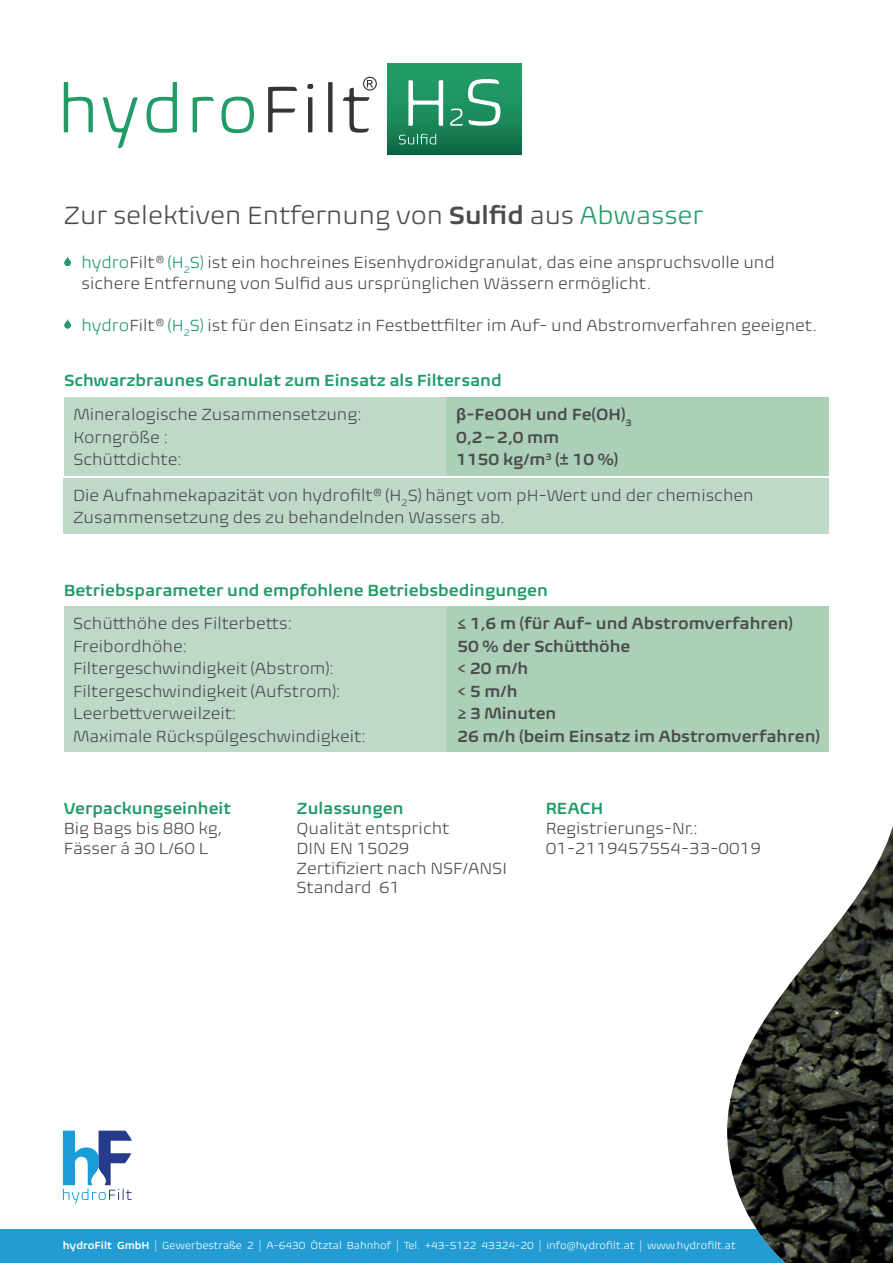
<style>
.page{position:relative;width:893px;height:1263px;background:#fff}
.page>*{position:absolute;margin:0;border:0;box-sizing:border-box;transform-origin:0 0}
.t1{font:300 25.5px "Biome Std";color:#4b4c4d}
.t2{font:300 16.5px/22.5px "Biome Std";color:#4b4c4d}
.t3{font:600 16.5px/22.5px "Biome Std";color:#4b4c4d}
.t4{font:600 16.5px "Biome Std";color:#229b67}
.t5{font:300 10.5px "Biome Std";color:#fff}
.s1{font-weight:600}
.s2{color:#229b67}
.s3{font-family:"Arial";font-weight:700}
</style>
<div class="page">
<div style="left:0;top:1229px;width:893px;height:34px;background:#239cd3"></div>
<img style="left:727px;top:826px;width:166px;height:437px">
<svg style="left:63px;top:1131px;width:69px;height:72px"></svg>
<svg style="left:64px;top:82px;width:29px;height:50px"></svg>
<svg style="left:103px;top:97px;width:35px;height:51px"></svg>
<svg style="left:146px;top:82px;width:31px;height:51px"></svg>
<svg style="left:193px;top:97px;width:21px;height:35px"></svg>
<svg style="left:221px;top:97px;width:33px;height:36px"></svg>
<svg style="left:268px;top:87px;width:29px;height:45px"></svg>
<svg style="left:307px;top:84px;width:6px;height:48px"></svg>
<svg style="left:328px;top:82px;width:5px;height:50px"></svg>
<svg style="left:343px;top:77px;width:34px;height:56px"></svg>
<div style="left:446px;top:606px;width:383px;height:145px;background:#abcfb7"></div>
<div style="left:64px;top:397px;width:400px;height:79px;background:#bed9c8"></div>
<div style="left:64px;top:606px;width:382px;height:145px;background:#bed9c8"></div>
<div style="left:64px;top:478px;width:765px;height:56px;background:#bed9c8"></div>
<div style="left:446px;top:397px;width:383px;height:79px;background:#abcfb7"></div>
<svg style="left:64px;top:319px;width:7px;height:9px"></svg>
<svg style="left:64px;top:257px;width:7px;height:9px"></svg>
<div style="left:387px;top:64px;width:135px;height:91px;background:linear-gradient(to bottom,#26a56e,#106f47)"></div>
<svg style="left:396px;top:134px;width:40px;height:12px"></svg>
<svg style="left:396px;top:79px;width:104px;height:48px"></svg>
<h1 class="t1" style="left:64px;top:200px;width:641px">Zur selektiven Entfernung von <span class="s1">Sulfid</span> aus <span class="s2">Abwasser</span></h1>
<p class="t2" style="left:82px;top:251px;width:695px;line-height:21px"><span class="s2">hydro</span>Filt® <span class="s2">(H</span><sub>2</sub><span class="s2">S)</span> ist ein hochreines Eisenhydroxidgranulat, das eine anspruchsvolle und sichere Entfernung von Sulfid aus ursprünglichen Wässern ermöglicht.</p>
<p class="t2" style="left:82px;top:314px;width:737px"><span class="s2">hydro</span>Filt® <span class="s2">(H</span><sub>2</sub><span class="s2">S)</span> ist für den Einsatz in Festbettfilter im Auf- und Abstromverfahren geeignet.</p>
<p class="t4" style="left:64px;top:370px;width:439px">Schwarzbraunes Granulat zum Einsatz als Filtersand</p>
<p class="t2" style="left:73px;top:403px;width:290px">Mineralogische Zusammensetzung:<br>Korngröße :<br>Schüttdichte:</p>
<p class="t3" style="left:456px;top:403px;width:177px"><span class="s3">β</span>-FeOOH und Fe(OH)<sub>3<br></sub>0,2–2,0 mm<br>1150 kg/m<sup>3</sup> (± 10 %)</p>
<p class="t2" style="left:73px;top:484px;width:682px">Die Aufnahmekapazität von hydrofilt® (H<sub>2</sub>S) hängt vom pH-Wert und der chemischen<br>Zusammensetzung des zu behandelnden Wassers ab.</p>
<p class="t4" style="left:64px;top:579px;width:486px">Betriebsparameter und empfohlene Betriebsbedingungen</p>
<p class="t2" style="left:73px;top:612px;width:294px">Schütthöhe des Filterbetts:<br>Freibordhöhe:<br>Filtergeschwindigkeit (Abstrom):<br>Filtergeschwindigkeit (Aufstrom):<br>Leerbettverweilzeit:<br>Maximale Rückspülgeschwindigkeit:</p>
<p class="t3" style="left:457px;top:612px;width:364px">≤ 1,6 m (für Auf- und Abstromverfahren)<br>50 % der Schütthöhe<br>&lt; 20 m/h<br>&lt; 5 m/h<br>≥ 3 Minuten<br>26 m/h (beim Einsatz im Abstromverfahren)</p>
<p class="t4" style="left:64px;top:798px;width:169px">Verpackungseinheit</p>
<p class="t2" style="left:64px;top:818px;width:160px;line-height:19.8px">Big Bags bis 880 kg,<br>Fässer á 30 L/60 L</p>
<p class="t4" style="left:297px;top:798px;width:108px">Zulassungen</p>
<p class="t2" style="left:297px;top:818px;width:212px;line-height:19.8px">Qualität entspricht<br>DIN EN 15029<br>Zertifiziert nach NSF/ANSI<br>Standard 61</p>
<p class="t4" style="left:546px;top:798px;width:59px">REACH</p>
<p class="t2" style="left:546px;top:818px;width:217px;line-height:19.8px">Registrierungs-Nr.:<br>01-2119457554-33-0019</p>
<p class="t5" style="left:63px;top:1238px;width:674px"><span class="s1">hydroFilt GmbH</span> | Gewerbestraße 2 | A-6430 Ötztal Bahnhof | Tel. +43-5122 43324-20 | info@hydrofilt.at | www.hydrofilt.at</p>
</div>
